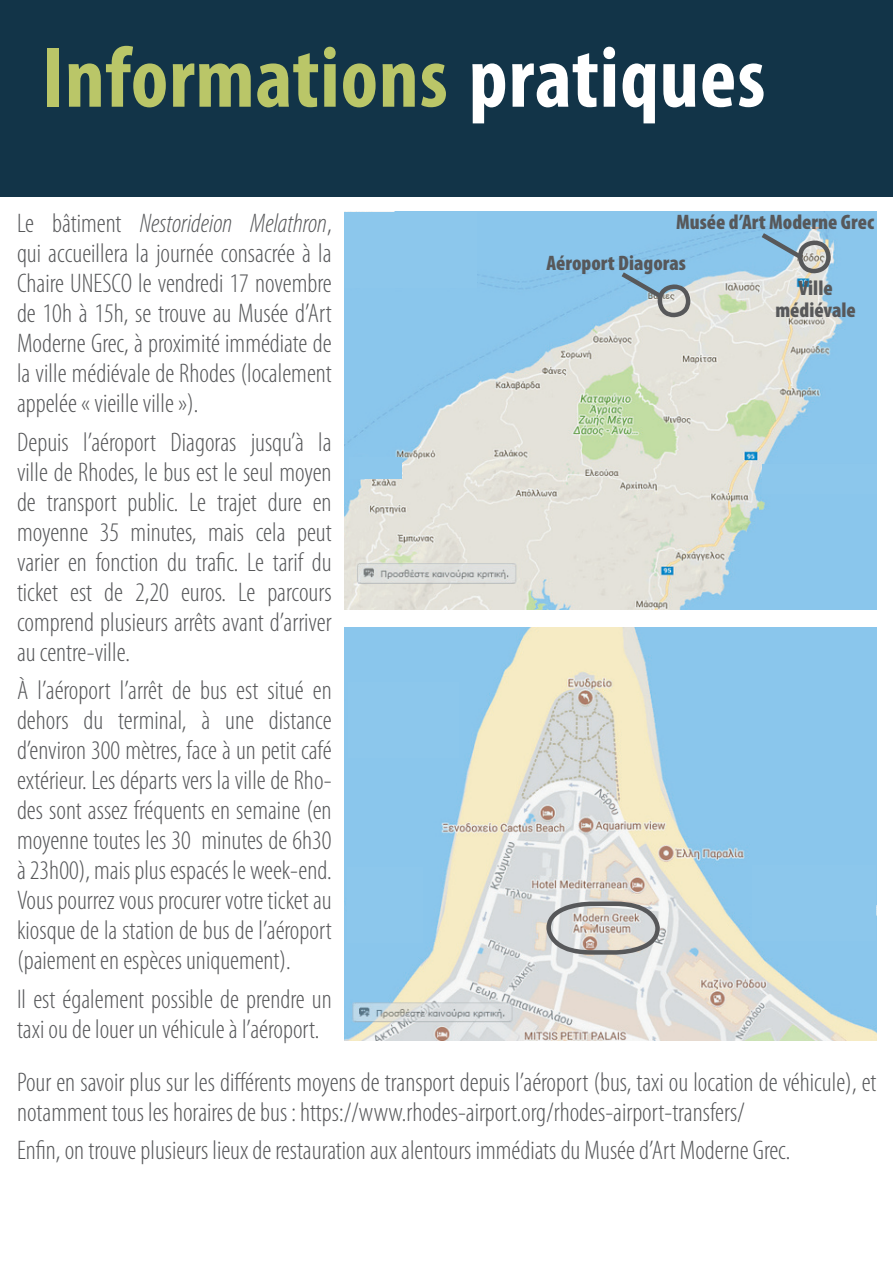
<style>
.page{position:relative;width:893px;height:1263px;background:#fff}
.page>*{position:absolute;margin:0;border:0;box-sizing:border-box;transform-origin:0 0}
.t1{font:700 condensed 87px "Myriad Pro";letter-spacing:.01em;color:#bac668}
.t2{font:300 condensed 27px/30px "Myriad Pro";color:#57585a;text-align:justify}
.t3{font:900 condensed 21px/22px "Myriad Pro";color:#57585a;text-align:center}
.s1{color:#fff}
.s2{font-style:italic}
</style>
<div class="page">
<div style="left:0;top:0;width:893px;height:197px;background:#123448"></div>
<img style="left:345px;top:628px;width:531px;height:413px">
<img style="left:345px;top:212px;width:531px;height:397px">
<div style="left:345px;top:212px;width:132px;height:76px;background:#8cc7ec"></div>
<svg style="left:762px;top:233px;width:69px;height:40px;background:#99b5c5"></svg>
<svg style="left:621px;top:272px;width:69px;height:45px;background:#9db9c8"></svg>
<svg style="left:546px;top:901px;width:114px;height:54px;background:#c1bebb"></svg>
<div style="left:348px;top:682px;width:110px;height:76px;background:#8cc7ec"></div>
<div style="left:752px;top:865px;width:123px;height:76px;background:#8cc7ec"></div>
<div style="left:762px;top:465px;width:114px;height:29px;background:#8cc7ec"></div>
<div style="left:347px;top:867px;width:75px;height:76px;background:#8cc7ec"></div>
<div style="left:350px;top:457px;width:52px;height:21px;background:#8cc7ec"></div>
<h1 class="t1" style="left:43px;top:30px;width:724px">Informations <span class="s1">pratiques</span></h1>
<p class="t2" style="left:17px;top:209px;width:316px">Le bâtiment <span class="s2">Nestorideion Melathron</span>, qui accueillera la journée consacrée à la Chaire UNESCO le vendredi 17 novembre de 10h à 15h, se trouve au Musée d’Art Moderne Grec, à proximité immédiate de la ville médiévale de Rhodes (localement appelée « vieille ville »).</p>
<p class="t2" style="left:17px;top:427px;width:316px">Depuis l’aéroport Diagoras jusqu’à la ville de Rhodes, le bus est le seul moyen de transport public. Le trajet dure en moyenne 35 minutes, mais cela peut varier en fonction du trafic. Le tarif du ticket est de 2,20 euros. Le parcours comprend plusieurs arrêts avant d’arriver au centre-ville.</p>
<p class="t2" style="left:17px;top:676px;width:316px">À l’aéroport l’arrêt de bus est situé en dehors du terminal, à une distance d’environ 300 mètres, face à un petit café extérieur. Les départs vers la ville de Rho&shy;des sont assez fréquents en semaine (en moyenne toutes les 30 minutes de 6h30 à 23h00), mais plus espacés le week-end.<br>Vous pourrez vous procurer votre ticket au kiosque de la station de bus de l’aéroport (paiement en espèces uniquement).</p>
<p class="t2" style="left:17px;top:984px;width:316px">Il est également possible de prendre un taxi ou de louer un véhicule à l’aéroport.</p>
<p class="t3" style="left:676px;top:212px;width:199px">Musée d’Art Moderne Grec</p>
<p class="t3" style="left:546px;top:252px;width:141px">Aéroport Diagoras</p>
<p class="t3" style="left:775px;top:278px;width:82px">Ville médiévale</p>
<p class="t2" style="left:17px;top:1068px;width:861px">Pour en savoir plus sur les différents moyens de transport depuis l’aéroport (bus, taxi ou location de véhicule), et notamment tous les horaires de bus : https://www.rhodes-airport.org/rhodes-airport-transfers/</p>
<p class="t2" style="left:17px;top:1136px;width:775px">Enfin, on trouve plusieurs lieux de restauration aux alentours immédiats du Musée d’Art Moderne Grec.</p>
</div>
